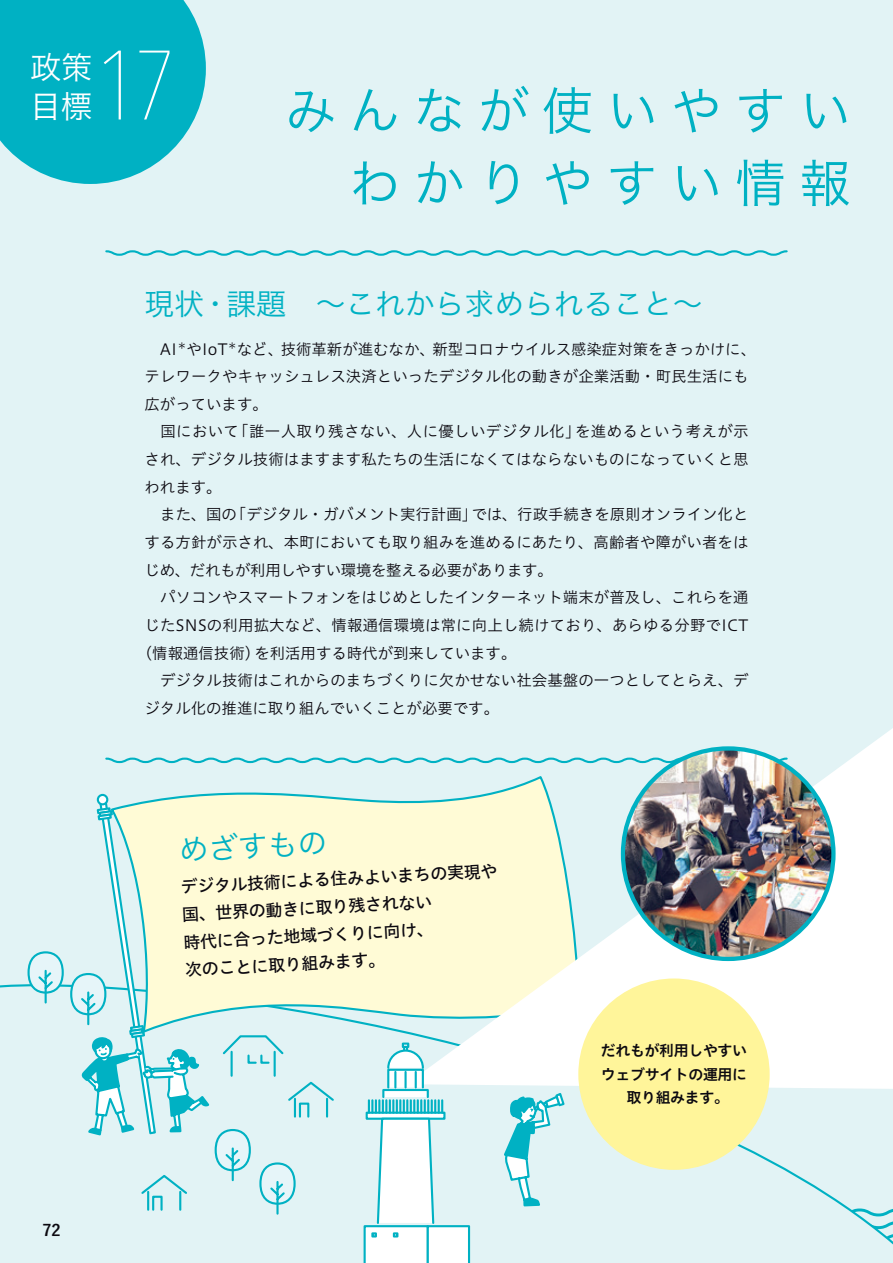
<style>
.page{position:relative;width:893px;height:1263px;background:#e2f3f5}
.page>*{position:absolute;margin:0;border:0;box-sizing:border-box;transform-origin:0 0}
.t1{font:200 97.2px "Avenir Next Condensed";color:#fff}
.t2{font:51px/72.3px "Hira Kaku Pro N W3";letter-spacing:.26em;color:#00b1c3;text-align:right}
.t3{font:31.05px/38.8px "Hira Kaku Pro N W3";color:#fff}
.t4{font:29.7px "Hira Kaku Pro N W3";color:#00b1c3}
.t5{font:16.95px/27.6px "Hiragino UD Sans Std N W5";color:#0c0910}
.t6{font:700 15.9px "Yu Go";color:#0c0910}
.t7{font:15.45px "Hiragino UD Sans Std N W3";letter-spacing:.005em;color:#0c0910}
.t8{font:15.45px "Hiragino UD Sans Std N W3";letter-spacing:.025em;color:#0c0910}
.t9{font:15.45px "Hiragino UD Sans Std N W3";letter-spacing:-.02em;color:#0c0910}
.t10{font:14.85px/23.4px "Hiragino UD Sans Std N W6";letter-spacing:-.02em;color:#0c0910;text-align:center}
</style>
<div class="page">
<svg style="left:0;top:971px;width:893px;height:292px"></svg>
<svg style="left:158px;top:792px;width:262px;height:242px;background:#f5f8d9"></svg>
<div style="left:98px;top:795px;width:9px;height:9px;background:#fff;border-radius:50%"></div>
<div style="left:97px;top:794px;width:11px;height:11px;border:2px solid #00b1c3;border-radius:50%"></div>
<svg style="left:71px;top:974px;width:34px;height:40px"></svg>
<div style="left:70px;top:973px;width:36px;height:42px;border:2px solid #00b1c3;border-radius:50%"></div>
<svg style="left:79px;top:799px;width:132px;height:338px"></svg>
<div style="left:29px;top:952px;width:34px;height:40px;background:#e6f5f9;border-radius:50%"></div>
<div style="left:28px;top:951px;width:36px;height:43px;border:2px solid #00b1c3;border-radius:50%"></div>
<svg style="left:36px;top:969px;width:19px;height:36px"></svg>
<svg style="left:221px;top:1034px;width:115px;height:85px"></svg>
<svg style="left:420px;top:728px;width:473px;height:361px"></svg>
<svg style="left:402px;top:1042px;width:7px;height:4px"></svg>
<svg style="left:387px;top:1087px;width:37px;height:1px"></svg>
<svg style="left:386px;top:1046px;width:39px;height:41px"></svg>
<div style="left:382px;top:1089px;width:47px;height:9px;background:#fff;border:2px solid #00b1c3"></div>
<svg style="left:364px;top:1100px;width:106px;height:163px"></svg>
<div style="left:216px;top:1130px;width:34px;height:40px;background:#e6f5f9;border-radius:50%"></div>
<div style="left:215px;top:1129px;width:36px;height:42px;border:2px solid #00b1c3;border-radius:50%"></div>
<svg style="left:224px;top:1147px;width:18px;height:35px"></svg>
<div style="left:260px;top:1163px;width:35px;height:41px;background:#e6f5f9;border-radius:50%"></div>
<div style="left:259px;top:1162px;width:37px;height:43px;border:2px solid #00b1c3;border-radius:50%"></div>
<svg style="left:268px;top:1181px;width:19px;height:35px"></svg>
<svg style="left:139px;top:1173px;width:50px;height:39px"></svg>
<svg style="left:0;top:0;width:206px;height:184px;background:#1bb8c9"></svg>
<div style="left:578px;top:978px;width:192px;height:192px;background:#fff59a;border-radius:50%"></div>
<svg style="left:105px;top:756px;width:684px;height:8px"></svg>
<svg style="left:105px;top:250px;width:683px;height:6px"></svg>
<svg style="left:502px;top:1035px;width:64px;height:172px"></svg>
<img style="left:623px;top:748px;width:210px;height:211px;border-radius:105px">
<h3 class="t3" style="left:30px;top:46px;width:64px">政策目標</h3>
<h1 class="t1" style="left:95px;top:28px;width:83px">17</h1>
<h2 class="t2" style="left:285px;top:71px;width:567px">みんなが使いやすいわかりやすい情報</h2>
<h3 class="t4" style="left:145px;top:278px;width:560px">現状・課題　〜これから求められること〜</h3>
<p class="t7" style="left:145px;top:337px;width:613px">　AI<sup>＊</sup>やIoT<sup>＊</sup>など、技術革新が進むなか、新型コロナウイルス感染症対策をきっかけに、</p>
<p class="t7" style="left:145px;top:365px;width:605px">テレワークやキャッシュレス決済といったデジタル化の動きが企業活動・町民生活にも</p>
<p class="t7" style="left:145px;top:392px;width:125px">広がっています。</p>
<p class="t8" style="left:145px;top:420px;width:605px">　国において「誰一人取り残さない、人に優しいデジタル化」を進めるという考えが示</p>
<p class="t7" style="left:145px;top:448px;width:605px">され、デジタル技術はますます私たちの生活になくてはならないものになっていくと思</p>
<p class="t7" style="left:145px;top:475px;width:79px">われます。</p>
<p class="t7" style="left:145px;top:503px;width:605px">　また、国の「デジタル・ガバメント実行計画」では、行政手続きを原則オンライン化と</p>
<p class="t7" style="left:145px;top:530px;width:605px">する方針が示され、本町においても取り組みを進めるにあたり、高齢者や障がい者をは</p>
<p class="t9" style="left:145px;top:558px;width:410px">じめ、だれもが利用しやすい環境を整える必要があります。</p>
<p class="t7" style="left:145px;top:586px;width:605px">　パソコンやスマートフォンをはじめとしたインターネット端末が普及し、これらを通</p>
<p class="t7" style="left:145px;top:613px;width:605px">じたSNSの利用拡大など、情報通信環境は常に向上し続けており、あらゆる分野でICT</p>
<p class="t7" style="left:137px;top:641px;width:381px">（情報通信技術）を利活用する時代が到来しています。</p>
<p class="t7" style="left:145px;top:669px;width:605px">　デジタル技術はこれからのまちづくりに欠かせない社会基盤の一つとしてとらえ、デ</p>
<p class="t7" style="left:145px;top:696px;width:356px">ジタル化の推進に取り組んでいくことが必要です。</p>
<p class="t6" style="left:43px;top:1221px;width:20px">72</p>
<h3 class="t4" style="left:177px;top:824px;width:150px;rotate:-3deg">めざすもの</h3>
<p class="t5" style="left:180px;top:872px;width:319px;rotate:-3deg">デジタル技術による住みよいまちの実現や国、世界の動きに取り残されない<br>時代に合った地域づくりに向け、<br>次のことに取り組みます。</p>
<p class="t10" style="left:601px;top:1038px;width:148px">だれもが利用しやすいウェブサイトの運用に取り組みます。</p>
</div>
